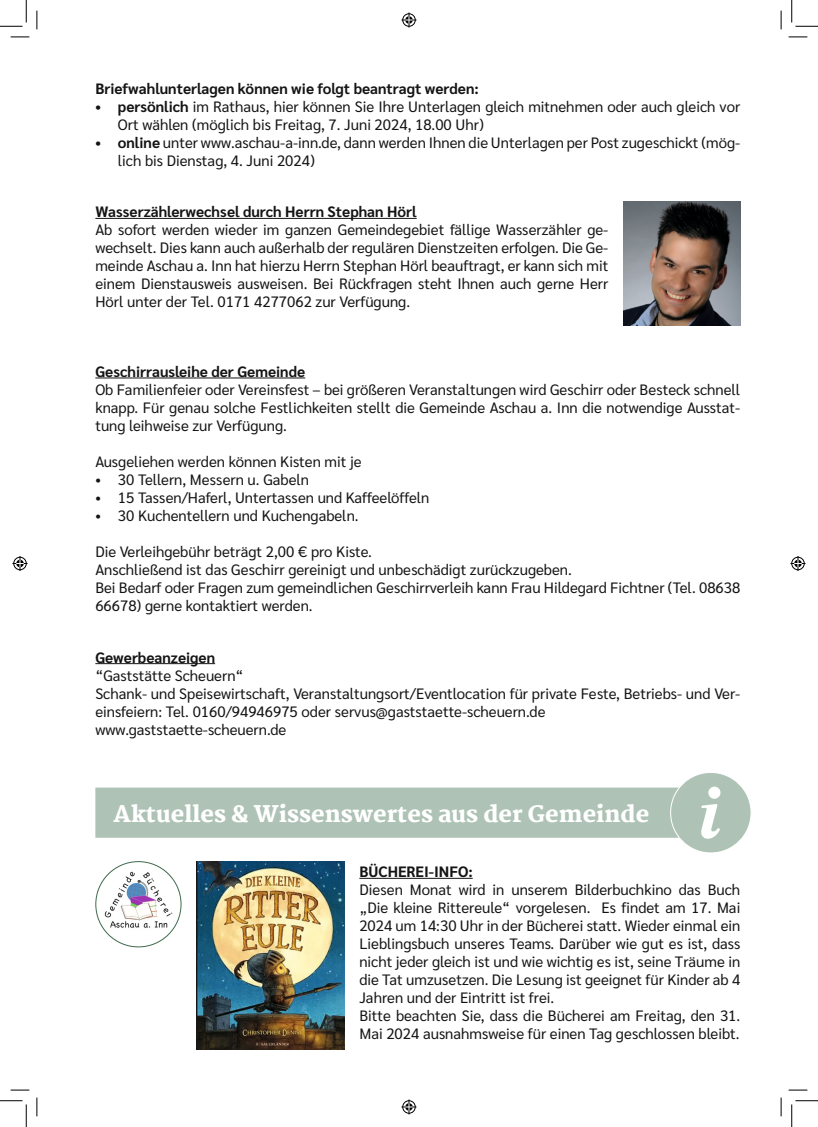
<style>
.page{position:relative;width:818px;height:1127px;background:#fff}
.page>*{position:absolute;margin:0;border:0;box-sizing:border-box;transform-origin:0 0}
.t1{font:800 22.5px "Martel";color:#fff}
.t2{font:15px/18px "Sarabun";color:#131413}
.t3{font:700 15px "Sarabun";color:#131413}
.s1{font-weight:700}
</style>
<div class="page">
<div style="left:670px;top:772px;width:81px;height:80px;background:#aec3b5;border-radius:50%"></div>
<div style="left:95px;top:787px;width:626px;height:51px;background:#aec3b5"></div>
<div style="left:708px;top:786px;width:12px;height:12px;background:#fff;border-radius:50%"></div>
<img style="left:101px;top:867px;width:74px;height:62px">
<img style="left:196px;top:861px;width:148px;height:187px">
<img style="left:623px;top:201px;width:117px;height:124px">
<hr style="left:95px;top:218px;width:322px;height:1px;background:#131413">
<hr style="left:95px;top:377px;width:210px;height:1px;background:#131413">
<hr style="left:95px;top:663px;width:120px;height:1px;background:#131413">
<hr style="left:359px;top:877px;width:114px;height:1px;background:#131413">
<svg style="left:11px;top:36px;width:18px;height:2px"></svg>
<svg style="left:788px;top:36px;width:19px;height:2px"></svg>
<svg style="left:11px;top:1089px;width:18px;height:1px"></svg>
<svg style="left:788px;top:1089px;width:19px;height:1px"></svg>
<svg style="left:36px;top:11px;width:2px;height:18px"></svg>
<svg style="left:36px;top:1097px;width:2px;height:18px"></svg>
<svg style="left:780px;top:11px;width:2px;height:18px"></svg>
<svg style="left:780px;top:1097px;width:2px;height:18px"></svg>
<svg style="left:0;top:0;width:27px;height:27px"></svg>
<svg style="left:0;top:1100px;width:27px;height:26px"></svg>
<svg style="left:791px;top:0;width:27px;height:27px"></svg>
<svg style="left:791px;top:1100px;width:27px;height:26px"></svg>
<svg style="left:401px;top:13px;width:15px;height:15px"></svg>
<svg style="left:401px;top:1099px;width:15px;height:15px"></svg>
<svg style="left:13px;top:556px;width:15px;height:15px"></svg>
<svg style="left:790px;top:556px;width:15px;height:15px"></svg>
<p class="t3" style="left:95px;top:80px;width:385px">Briefwahlunterlagen können wie folgt beantragt werden:</p>
<p class="t2" style="left:118px;top:97px;width:624px;text-indent:-22px"><span class="s1">• persönlich</span> im Rathaus, hier können Sie Ihre Unterlagen gleich mitnehmen oder auch gleich vor<br>Ort wählen (möglich bis Freitag, 7. Juni 2024, 18.00 Uhr)</p>
<p class="t2" style="left:118px;top:133px;width:624px;text-indent:-22px"><span class="s1">• online</span> unter www.aschau-a-inn.de, dann werden Ihnen die Unterlagen per Post zugeschickt (mög&shy;lich bis Dienstag, 4. Juni 2024)</p>
<p class="t3" style="left:95px;top:203px;width:323px">Wasserzählerwechsel durch Herrn Stephan Hörl</p>
<p class="t2" style="left:95px;top:221px;width:514px;text-align:justify">Ab sofort werden wieder im ganzen Gemeindegebiet fällige Wasserzähler ge&shy;wechselt. Dies kann auch außerhalb der regulären Dienstzeiten erfolgen. Die Ge&shy;meinde Aschau a. Inn hat hierzu Herrn Stephan Hörl beauftragt, er kann sich mit einem Dienstausweis ausweisen. Bei Rückfragen steht Ihnen auch gerne Herr Hörl unter der Tel. 0171 4277062 zur Verfügung.</p>
<p class="t3" style="left:95px;top:363px;width:211px">Geschirrausleihe der Gemeinde</p>
<p class="t2" style="left:95px;top:380px;width:646px;text-align:justify">Ob Familienfeier oder Vereinsfest – bei größeren Veranstaltungen wird Geschirr oder Besteck schnell knapp. Für genau solche Festlichkeiten stellt die Gemeinde Aschau a. Inn die notwendige Ausstat&shy;tung leihweise zur Verfügung.</p>
<p class="t2" style="left:95px;top:452px;width:268px">Ausgeliehen werden können Kisten mit je</p>
<p class="t2" style="left:95px;top:470px;width:215px">• 30 Tellern, Messern u. Gabeln</p>
<p class="t2" style="left:95px;top:488px;width:336px">• 15 Tassen/Haferl, Untertassen und Kaffeelöffeln</p>
<p class="t2" style="left:95px;top:506px;width:265px">• 30 Kuchentellern und Kuchengabeln.</p>
<p class="t2" style="left:95px;top:542px;width:646px">Die Verleihgebühr beträgt 2,00 € pro Kiste.<br>Anschließend ist das Geschirr gereinigt und unbeschädigt zurückzugeben.<br>Bei Bedarf oder Fragen zum gemeindlichen Geschirrverleih kann Frau Hildegard Fichtner (Tel. 08638<br>66678) gerne kontaktiert werden.</p>
<p class="t3" style="left:95px;top:648px;width:121px">Gewerbeanzeigen</p>
<p class="t2" style="left:95px;top:666px;width:646px">“Gaststätte Scheuern“<br>Schank- und Speisewirtschaft, Veranstaltungsort/Eventlocation für private Feste, Betriebs- und Ver&shy;einsfeiern: Tel. 0160/94946975 oder servus@gaststaette-scheuern.de<br>www.gaststaette-scheuern.de</p>
<h1 class="t1" style="left:113px;top:800px;width:537px">Aktuelles &amp; Wissenswertes aus der Gemeinde</h1>
<p class="t3" style="left:359px;top:863px;width:115px">BÜCHEREI-INFO:</p>
<p class="t2" style="left:359px;top:880px;width:382px">Diesen Monat wird in unserem Bilderbuchkino das Buch „Die kleine Rittereule“ vorgelesen. Es findet am 17. Mai 2024 um 14:30 Uhr in der Bücherei statt. Wieder einmal ein Lieblingsbuch unseres Teams. Darüber wie gut es ist, dass nicht jeder gleich ist und wie wichtig es ist, seine Träume in die Tat umzusetzen. Die Lesung ist geeignet für Kinder ab 4<br>Jahren und der Eintritt ist frei.<br>Bitte beachten Sie, dass die Bücherei am Freitag, den 31.<br>Mai 2024 ausnahmsweise für einen Tag geschlossen bleibt.</p>
</div>
